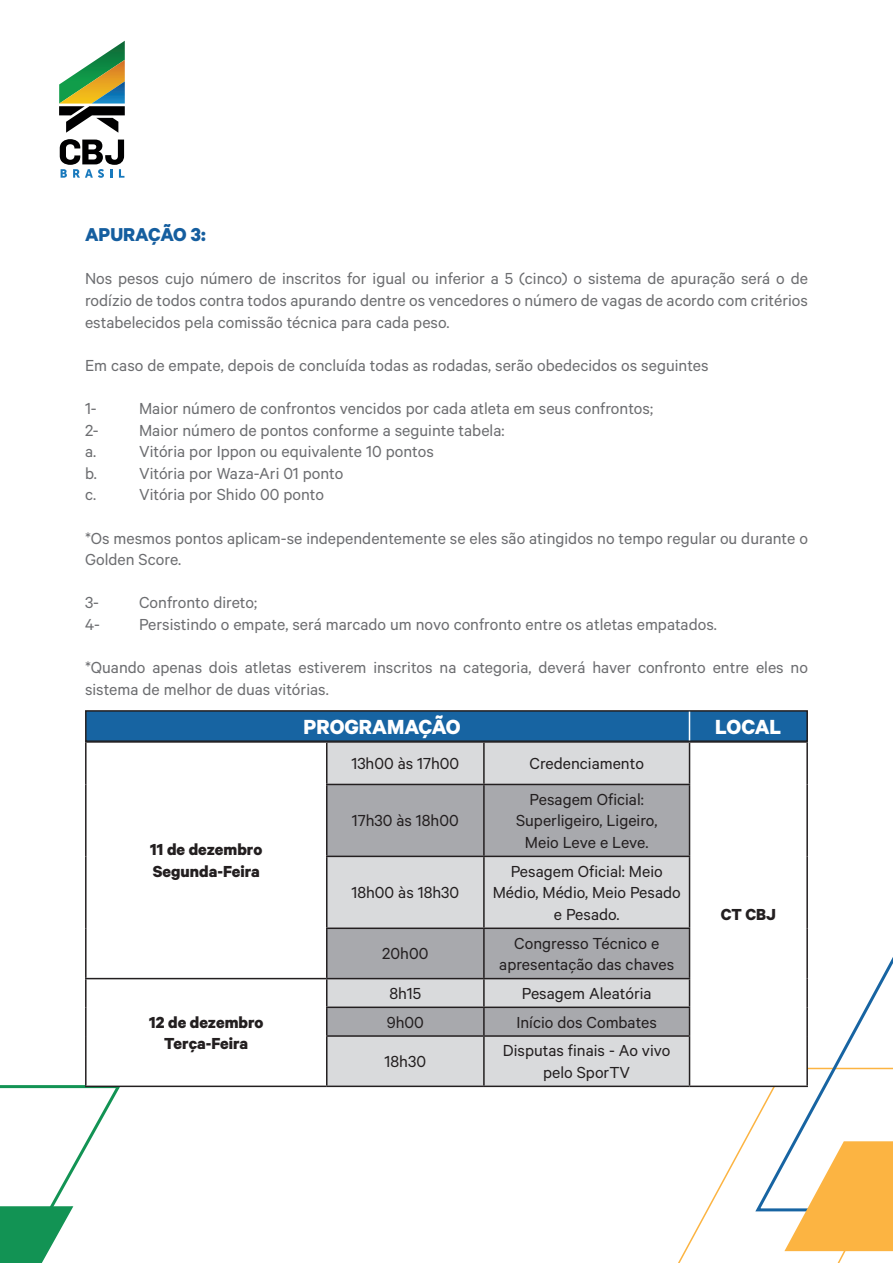
<style>
.page{position:relative;width:893px;height:1263px;background:#fff}
.page>*{position:absolute;margin:0;border:0;box-sizing:border-box;transform-origin:0 0}
.t1{font:700 22.95px "Calibre";color:#fff}
.t2{font:700 21px "Calibre";color:#155e9f}
.t3{font:18px/21.6px "Calibre";color:#6c6d70}
.t4{font:18px/21.6px "Calibre";color:#231f20;text-align:center}
.t5{font:700 18px/21.6px "Calibre";color:#231f20}
</style>
<div class="page">
<svg style="left:0;top:1085px;width:123px;height:178px"></svg>
<svg style="left:59px;top:40px;width:66px;height:138px"></svg>
<div style="left:327px;top:743px;width:362px;height:342px;background:#d9dadc"></div>
<svg style="left:327px;top:785px;width:362px;height:250px;fill:#a8a9ad"></svg>
<hr style="left:85px;top:741px;width:242px;height:2px;background:#231f20">
<hr style="left:85px;top:743px;width:2px;height:41px;background:#231f20">
<hr style="left:327px;top:741px;width:157px;height:2px;background:#231f20">
<hr style="left:326px;top:743px;width:1px;height:41px;background:#231f20">
<hr style="left:484px;top:741px;width:205px;height:2px;background:#231f20">
<hr style="left:483px;top:743px;width:2px;height:41px;background:#231f20">
<hr style="left:689px;top:741px;width:119px;height:2px;background:#231f20">
<hr style="left:689px;top:743px;width:1px;height:41px;background:#231f20">
<hr style="left:806px;top:743px;width:2px;height:41px;background:#231f20">
<hr style="left:85px;top:784px;width:2px;height:72px;background:#231f20">
<hr style="left:326px;top:784px;width:158px;height:1px;background:#231f20">
<hr style="left:326px;top:785px;width:1px;height:71px;background:#231f20">
<hr style="left:484px;top:784px;width:206px;height:1px;background:#231f20">
<hr style="left:483px;top:785px;width:2px;height:71px;background:#231f20">
<hr style="left:689px;top:785px;width:1px;height:71px;background:#231f20">
<hr style="left:806px;top:784px;width:2px;height:72px;background:#231f20">
<hr style="left:85px;top:856px;width:2px;height:72px;background:#231f20">
<hr style="left:326px;top:856px;width:158px;height:1px;background:#231f20">
<hr style="left:326px;top:857px;width:1px;height:70px;background:#231f20">
<hr style="left:484px;top:856px;width:206px;height:1px;background:#231f20">
<hr style="left:483px;top:857px;width:2px;height:70px;background:#231f20">
<hr style="left:689px;top:857px;width:1px;height:70px;background:#231f20">
<hr style="left:806px;top:856px;width:2px;height:72px;background:#231f20">
<hr style="left:85px;top:928px;width:2px;height:50px;background:#231f20">
<hr style="left:326px;top:927px;width:158px;height:2px;background:#231f20">
<hr style="left:326px;top:929px;width:1px;height:49px;background:#231f20">
<hr style="left:484px;top:927px;width:206px;height:2px;background:#231f20">
<hr style="left:483px;top:929px;width:2px;height:49px;background:#231f20">
<hr style="left:689px;top:929px;width:1px;height:49px;background:#231f20">
<hr style="left:806px;top:928px;width:2px;height:50px;background:#231f20">
<hr style="left:85px;top:978px;width:242px;height:1px;background:#231f20">
<hr style="left:85px;top:979px;width:2px;height:28px;background:#231f20">
<hr style="left:327px;top:978px;width:157px;height:1px;background:#231f20">
<hr style="left:484px;top:978px;width:206px;height:1px;background:#231f20">
<hr style="left:483px;top:979px;width:2px;height:27px;background:#231f20">
<hr style="left:85px;top:1007px;width:2px;height:29px;background:#231f20">
<hr style="left:326px;top:1006px;width:158px;height:2px;background:#231f20">
<svg style="left:326px;top:979px;width:1px;height:56px"></svg>
<hr style="left:484px;top:1006px;width:206px;height:2px;background:#231f20">
<hr style="left:483px;top:1008px;width:2px;height:27px;background:#231f20">
<svg style="left:667px;top:943px;width:226px;height:320px"></svg>
<hr style="left:806px;top:1007px;width:2px;height:29px;background:#231f20">
<hr style="left:85px;top:1036px;width:2px;height:49px;background:#231f20">
<hr style="left:326px;top:1035px;width:158px;height:2px;background:#231f20">
<hr style="left:326px;top:1037px;width:1px;height:48px;background:#231f20">
<hr style="left:484px;top:1035px;width:206px;height:2px;background:#231f20">
<hr style="left:483px;top:1037px;width:2px;height:48px;background:#231f20">
<hr style="left:689px;top:1037px;width:1px;height:48px;background:#231f20">
<hr style="left:806px;top:1036px;width:2px;height:49px;background:#231f20">
<hr style="left:85px;top:1085px;width:242px;height:2px;background:#231f20">
<hr style="left:327px;top:1085px;width:157px;height:2px;background:#231f20">
<hr style="left:484px;top:1085px;width:205px;height:2px;background:#231f20">
<hr style="left:689px;top:1085px;width:119px;height:2px;background:#231f20">
<div style="left:86px;top:711px;width:721px;height:30px;background:#1764a2"></div>
<div style="left:85px;top:710px;width:723px;height:32px;border:2px solid #231f20"></div>
<svg style="left:689px;top:712px;width:1px;height:28px"></svg>
<p class="t2" style="left:85px;top:222px;width:122px">APURAÇÃO 3:</p>
<p class="t3" style="left:85px;top:267px;width:724px;text-align:justify">Nos pesos cujo número de inscritos for igual ou inferior a 5 (cinco) o sistema de apuração será o de rodízio de todos contra todos apurando dentre os vencedores o número de vagas de acordo com critérios estabelecidos pela comissão técnica para cada peso.</p>
<p class="t3" style="left:85px;top:354px;width:625px">Em caso de empate, depois de concluída todas as rodadas, serão obedecidos os seguintes</p>
<p class="t3" style="left:85px;top:397px;width:13px">1-</p>
<p class="t3" style="left:139px;top:397px;width:516px">Maior número de confrontos vencidos por cada atleta em seus confrontos;</p>
<p class="t3" style="left:85px;top:418px;width:15px">2-</p>
<p class="t3" style="left:85px;top:418px;width:421px;text-indent:54px">Maior número de pontos conforme a seguinte tabela: a. Vitória por Ippon ou equivalente 10 pontos<br>b. Vitória por Waza-Ari 01 ponto<br>c. Vitória por Shido 00 ponto</p>
<p class="t3" style="left:85px;top:526px;width:724px">*Os mesmos pontos aplicam-se independentemente se eles são atingidos no tempo regular ou durante o<br>Golden Score.</p>
<p class="t3" style="left:85px;top:591px;width:16px">3-</p>
<p class="t3" style="left:139px;top:591px;width:120px">Confronto direto;</p>
<p class="t3" style="left:85px;top:613px;width:16px">4-</p>
<p class="t3" style="left:139px;top:613px;width:579px">Persistindo o empate, será marcado um novo confronto entre os atletas empatados.</p>
<p class="t3" style="left:85px;top:656px;width:724px">*Quando apenas dois atletas estiverem inscritos na categoria, deverá haver confronto entre eles no sistema de melhor de duas vitórias.</p>
<p class="t1" style="left:304px;top:713px;width:158px">PROGRAMAÇÃO</p>
<p class="t1" style="left:715px;top:713px;width:68px">LOCAL</p>
<p class="t5" style="left:150px;top:838px;width:114px">11 de dezembro<br>Segunda-Feira</p>
<p class="t5" style="left:149px;top:1010px;width:116px;text-align:center">12 de dezembro<br>Terça-Feira</p>
<p class="t4" style="left:351px;top:752px;width:109px">13h00 às 17h00</p>
<p class="t4" style="left:529px;top:752px;width:116px">Credenciamento</p>
<p class="t4" style="left:352px;top:809px;width:108px">17h30 às 18h00</p>
<p class="t4" style="left:351px;top:881px;width:109px">18h00 às 18h30</p>
<p class="t4" style="left:516px;top:788px;width:143px">Pesagem Oficial:<br>Superligeiro, Ligeiro,<br>Meio Leve e Leve.</p>
<p class="t4" style="left:493px;top:859px;width:190px">Pesagem Oficial: Meio<br>Médio, Médio, Meio Pesado e Pesado.</p>
<p class="t4" style="left:382px;top:942px;width:48px">20h00</p>
<p class="t4" style="left:499px;top:931px;width:176px">Congresso Técnico e apresentação das chaves</p>
<p class="t4" style="left:389px;top:982px;width:33px">8h15</p>
<p class="t4" style="left:522px;top:982px;width:131px">Pesagem Aleatória</p>
<p class="t4" style="left:387px;top:1010px;width:39px">9h00</p>
<p class="t4" style="left:516px;top:1010px;width:142px">Início dos Combates</p>
<p class="t4" style="left:385px;top:1050px;width:43px">18h30</p>
<p class="t4" style="left:503px;top:1039px;width:169px">Disputas finais - Ao vivo pelo SporTV</p>
<p class="t5" style="left:721px;top:903px;width:57px">CT CBJ</p>
</div>
